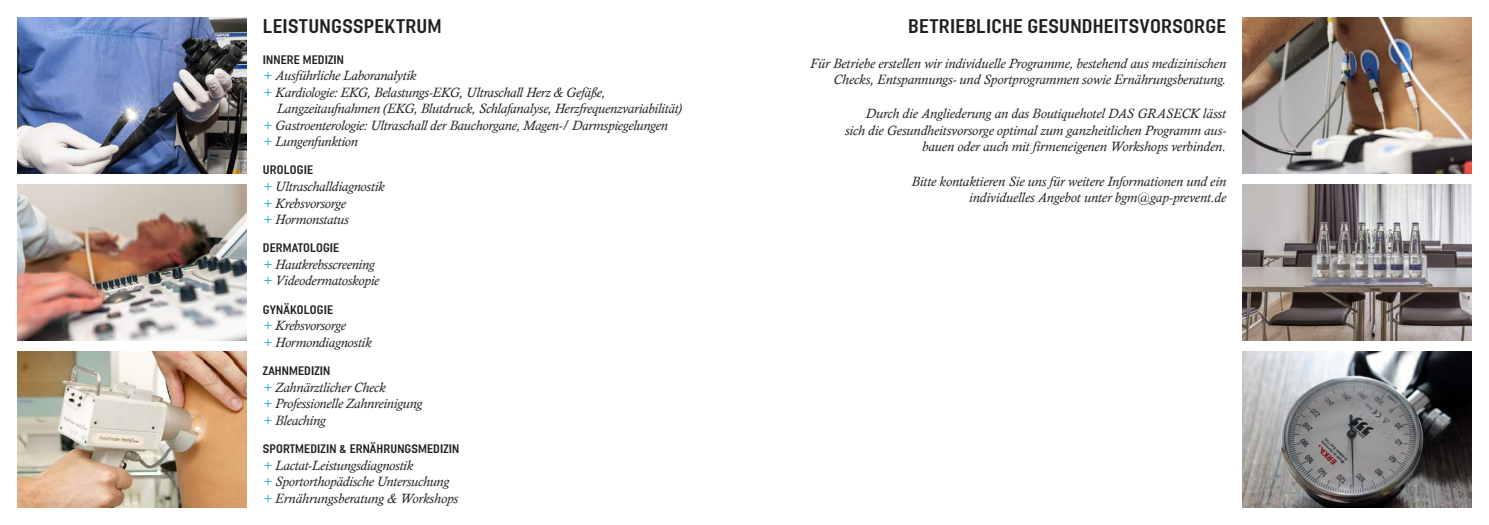
<style>
.page{position:relative;width:1489px;height:525px;background:#fff}
.page>*{position:absolute;margin:0;border:0;box-sizing:border-box;transform-origin:0 0}
.t1{font:20px "Ordinar Std";letter-spacing:.005em;color:#231f20}
.t2{font:italic 13.75px/16.5px "Calisto";letter-spacing:-.005em;color:#231f20}
.t3{font:12.5px "Ordinar Std";color:#231f20}
.s1{color:#24aae1}
</style>
<div class="page">
<img style="left:1242px;top:184px;width:228px;height:156px">
<img style="left:18px;top:17px;width:229px;height:156px">
<img style="left:1242px;top:17px;width:228px;height:156px">
<img style="left:18px;top:351px;width:229px;height:156px">
<img style="left:1242px;top:351px;width:228px;height:156px">
<img style="left:18px;top:184px;width:229px;height:156px">
<h1 class="t1" style="left:263px;top:13px;width:181px">LEISTUNGSSPEKTRUM</h1>
<p class="t3" style="left:263px;top:51px;width:83px">INNERE MEDIZIN</p>
<p class="t2" style="left:263px;top:67px;width:155px"><span class="s1">+</span> Ausführliche Laboranalytik</p>
<p class="t2" style="left:263px;top:84px;width:344px"><span class="s1">+</span> Kardiologie: EKG, Belastungs-EKG, Ultraschall Herz &amp; Gefäße,</p>
<p class="t2" style="left:277px;top:100px;width:406px">Langzeitaufnahmen (EKG, Blutdruck, Schlafanalyse, Herzfrequenzvariabilität)</p>
<p class="t2" style="left:263px;top:117px;width:406px"><span class="s1">+</span> Gastroenterologie: Ultraschall der Bauchorgane, Magen-/ Darmspiegelungen</p>
<p class="t2" style="left:263px;top:133px;width:96px"><span class="s1">+</span> Lungenfunktion</p>
<p class="t3" style="left:263px;top:162px;width:52px">UROLOGIE</p>
<p class="t2" style="left:263px;top:178px;width:123px"><span class="s1">+</span> Ultraschalldiagnostik <span class="s1">+</span> Krebsvorsorge<br><span class="s1">+</span> Hormonstatus</p>
<p class="t3" style="left:263px;top:239px;width:78px">DERMATOLOGIE</p>
<p class="t2" style="left:263px;top:256px;width:118px"><span class="s1">+</span> Hautkrebsscreening <span class="s1">+</span> Videodermatoskopie</p>
<p class="t3" style="left:263px;top:301px;width:72px">GYNÄKOLOGIE</p>
<p class="t2" style="left:263px;top:317px;width:110px"><span class="s1">+</span> Krebsvorsorge<br><span class="s1">+</span> Hormondiagnostik</p>
<p class="t3" style="left:263px;top:362px;width:69px">ZAHNMEDIZIN</p>
<p class="t2" style="left:263px;top:378px;width:161px"><span class="s1">+</span> Zahnärztlicher Check<br><span class="s1">+</span> Professionelle Zahnreinigung <span class="s1">+</span> Bleaching</p>
<p class="t3" style="left:263px;top:440px;width:198px">SPORTMEDIZIN &amp; ERNÄHRUNGSMEDIZIN</p>
<p class="t2" style="left:263px;top:456px;width:196px"><span class="s1">+</span> Lactat-Leistungsdiagnostik<br><span class="s1">+</span> Sportorthopädische Untersuchung <span class="s1">+</span> Ernährungsberatung &amp; Workshops</p>
<h1 class="t1" style="left:908px;top:13px;width:319px">BETRIEBLICHE GESUNDHEITSVORSORGE</h1>
<p class="t2" style="left:810px;top:55px;width:417px;text-align:right">Für Betriebe erstellen wir individuelle Programme, bestehend aus medizinischen<br>Checks, Entspannungs- und Sportprogrammen sowie Ernährungsberatung.</p>
<p class="t2" style="left:845px;top:105px;width:382px;text-align:right">Durch die Angliederung an das Boutiquehotel DAS GRASECK lässt sich die Gesundheitsvorsorge optimal zum ganzheitlichen Programm aus&shy;bauen oder auch mit firmeneigenen Workshops verbinden.</p>
<p class="t2" style="left:911px;top:173px;width:316px;text-align:right">Bitte kontaktieren Sie uns für weitere Informationen und ein individuelles Angebot unter bgm@gap-prevent.de</p>
</div>
